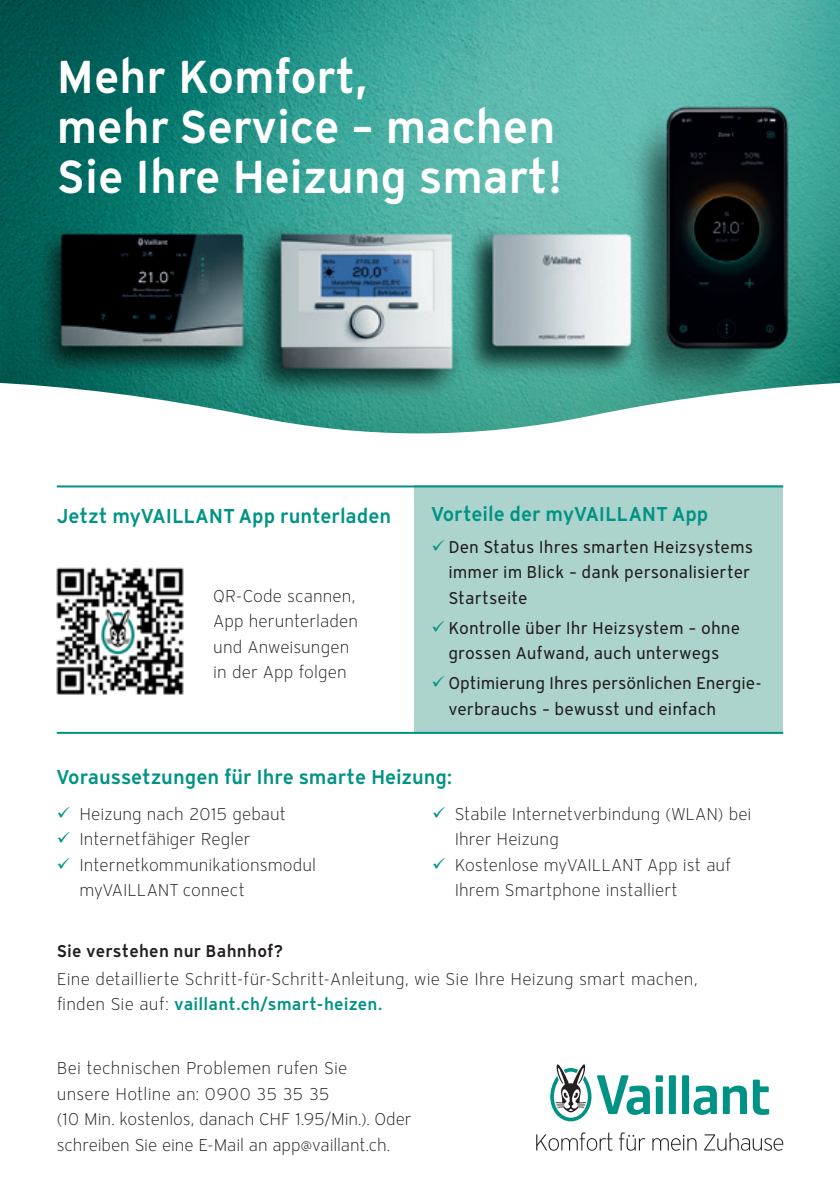
<style>
.page{position:relative;width:840px;height:1191px;background:#fff}
.page>*{position:absolute;margin:0;border:0;box-sizing:border-box;transform-origin:0 0}
.t1{font:46px/50px "Vaillant 16 02 Demi";letter-spacing:-.005em;color:#fff}
.t2{font:20px "Vaillant 16 02 Demi";letter-spacing:-.005em;color:#009385}
.t3{font:17px/25.6px "Vaillant 16 02 Light";color:#231f20}
.t4{font:17px/25.6px "Vaillant 16 02 Book";color:#231f20}
.t5{font:17px "Vaillant 16 02 Demi";letter-spacing:.01em;color:#009385}
.t6{font:17px "Vaillant 16 02 Demi";letter-spacing:.015em;color:#231f20}
.s1{color:#009385}
.s2{font-family:"Vaillant 16 02 Light";color:#231f20}
</style>
<div class="page">
<img style="left:0;top:0;width:839px;height:382px">
<svg style="left:0;top:382px;width:839px;height:249px"></svg>
<svg style="left:693px;top:1085px;width:23px;height:30px"></svg>
<svg style="left:752px;top:1079px;width:16px;height:36px"></svg>
<svg style="left:722px;top:1085px;width:24px;height:29px"></svg>
<div style="left:681px;top:1075px;width:7px;height:39px;background:#009385"></div>
<div style="left:668px;top:1075px;width:7px;height:39px;background:#009385"></div>
<div style="left:655px;top:1086px;width:7px;height:28px;background:#009385"></div>
<div style="left:655px;top:1075px;width:7px;height:7px;background:#009385"></div>
<svg style="left:550px;top:1064px;width:99px;height:57px"></svg>
<svg style="left:536px;top:1132px;width:76px;height:18px"></svg>
<svg style="left:618px;top:1132px;width:27px;height:18px"></svg>
<svg style="left:652px;top:1135px;width:44px;height:15px"></svg>
<svg style="left:704px;top:1132px;width:78px;height:18px"></svg>
<div style="left:414px;top:485px;width:368px;height:249px;background:#acd4cd"></div>
<img style="left:46px;top:557px;width:148px;height:138px">
<hr style="left:57px;top:485px;width:725px;height:2px;background:#009385">
<hr style="left:57px;top:732px;width:725px;height:2px;background:#009385">
<h1 class="t1" style="left:57px;top:50px;width:506px">Mehr Komfort,<br>mehr Service – machen<br>Sie Ihre Heizung smart!</h1>
<p class="t2" style="left:57px;top:503px;width:336px">Jetzt myVAILLANT App runterladen</p>
<p class="t3" style="left:213px;top:583px;width:146px">QR-Code scannen,<br>App herunterladen und Anweisungen in der App folgen</p>
<p class="t2" style="left:431px;top:500px;width:278px">Vorteile der myVAILLANT App</p>
<p class="t4" style="left:448px;top:533px;width:306px;text-indent:-17px"><span class="s1">✓</span> Den Status Ihres smarten Heizsystems immer im Blick – dank personalisierter<br>Startseite</p>
<p class="t4" style="left:431px;top:614px;width:310px;text-align:center"><span class="s1">✓</span> Kontrolle über Ihr Heizsystem – ohne grossen Aufwand, auch unterwegs</p>
<p class="t4" style="left:448px;top:670px;width:315px;text-indent:-17px"><span class="s1">✓</span> Optimierung Ihres persönlichen Energie&shy;verbrauchs – bewusst und einfach</p>
<p class="t2" style="left:57px;top:763px;width:396px">Voraussetzungen für Ihre smarte Heizung:</p>
<p class="t3" style="left:57px;top:801px;width:231px"><span class="s1">✓</span> Heizung nach 2015 gebaut</p>
<p class="t3" style="left:57px;top:826px;width:195px"><span class="s1">✓</span> Internetfähiger Regler</p>
<p class="t3" style="left:79px;top:852px;width:238px;text-indent:-23px"><span class="s1">✓</span> Internetkommunikationsmodul myVAILLANT connect</p>
<p class="t3" style="left:454px;top:801px;width:298px;text-indent:-23px"><span class="s1">✓</span> Stabile Internetverbindung (WLAN) bei<br>Ihrer Heizung</p>
<p class="t3" style="left:454px;top:852px;width:278px;text-indent:-23px"><span class="s1">✓</span> Kostenlose myVAILLANT App ist auf<br>Ihrem Smartphone installiert</p>
<p class="t6" style="left:57px;top:939px;width:228px">Sie verstehen nur Bahnhof?</p>
<p class="t3" style="left:57px;top:966px;width:642px">Eine detaillierte Schritt-für-Schritt-Anleitung, wie Sie Ihre Heizung smart machen,</p>
<p class="t5" style="left:57px;top:993px;width:327px"><span class="s2">finden Sie auf:</span> vaillant.ch/smart-heizen.</p>
<p class="t3" style="left:57px;top:1055px;width:356px">Bei technischen Problemen rufen Sie<br>unsere Hotline an: 0900 35 35 35<br>(10 Min. kostenlos, danach CHF 1.95/Min.). Oder schreiben Sie eine E-Mail an app@vaillant.ch.</p>
</div>
